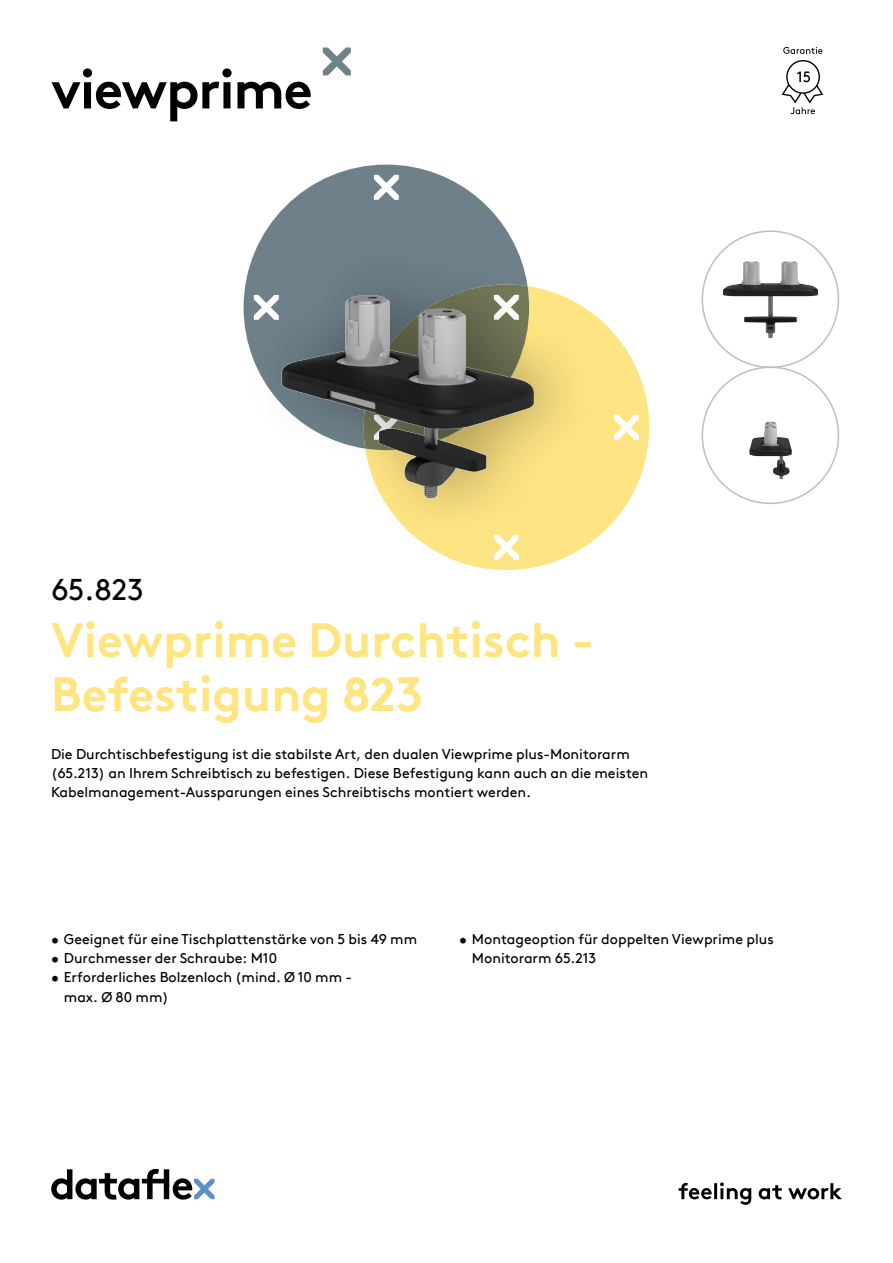
<style>
.page{position:relative;width:893px;height:1263px;background:#fff}
.page>*{position:absolute;margin:0;border:0;box-sizing:border-box;transform-origin:0 0}
.hoofdstuk{font:700 54px "Brown Pro TT";letter-spacing:-.02em;color:#000}
.productnaam{font:700 48px/54px "Brown Pro TT";color:#ffe582}
.productnummer{font:30px "Brown Pro TT";color:#000}
.omschrijving{font:14.25px/19.2px "Brown Pro TT";color:#000}
</style>
<div class="page">
<svg style="left:641px;top:380px;width:8px;height:95px"></svg>
<svg style="left:51px;top:1169px;width:164px;height:30px"></svg>
<svg style="left:679px;top:1182px;width:163px;height:23px"></svg>
<svg style="left:323px;top:47px;width:28px;height:28px"></svg>
<img style="left:702px;top:231px;width:136px;height:136px;border-radius:68px">
<img style="left:702px;top:367px;width:136px;height:136px;border-radius:68px">
<img style="left:243px;top:164px;width:398px;height:406px">
<svg style="left:783px;top:47px;width:39px;height:7px"></svg>
<svg style="left:782px;top:60px;width:41px;height:54px"></svg>
<p class="hoofdstuk" style="left:51px;top:46px;width:263px">viewprime</p>
<p class="productnummer" style="left:51px;top:566px;width:94px">65.823</p>
<p class="productnaam" style="left:51px;top:608px;width:545px">Viewprime Durchtisch -<br>Befestigung 823</p>
<p class="omschrijving" style="left:51px;top:743px;width:599px">Die Durchtischbefestigung ist die stabilste Art, den dualen Viewprime plus-Monitorarm (65.213) an Ihrem Schreibtisch zu befestigen. Diese Befestigung kann auch an die meisten<br>Kabelmanagement-Aussparungen eines Schreibtischs montiert werden.</p>
<p class="omschrijving" style="left:51px;top:928px;width:368px">• Geeignet für eine Tischplattenstärke von 5 bis 49 mm</p>
<p class="omschrijving" style="left:51px;top:947px;width:227px">• Durchmesser der Schraube: M10</p>
<p class="omschrijving" style="left:64px;top:967px;width:290px;text-indent:-13px">• Erforderliches Bolzenloch (mind. Ø 10 mm - max. Ø 80 mm)</p>
<p class="omschrijving" style="left:472px;top:928px;width:303px;text-indent:-13px">• Montageoption für doppelten Viewprime plus<br>Monitorarm 65.213</p>
</div>
